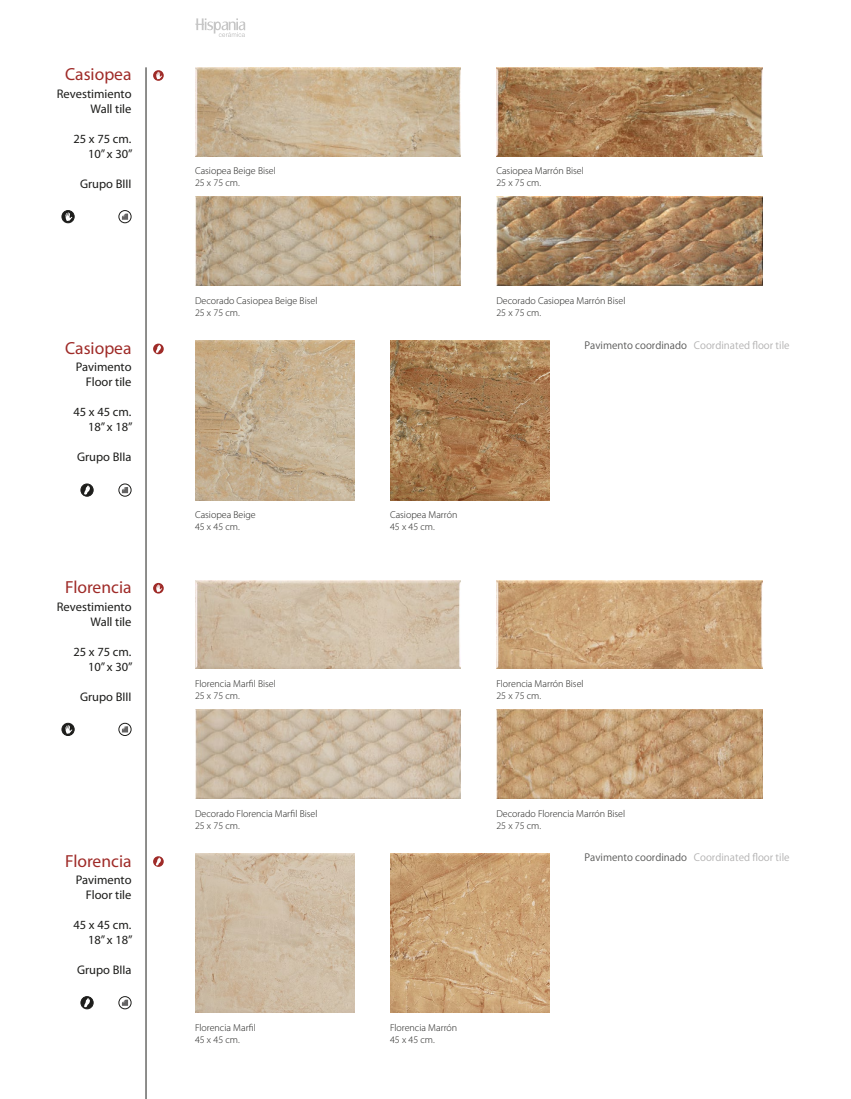
<style>
.page{position:relative;width:851px;height:1099px;background:#fff}
.page>*{position:absolute;margin:0;border:0;box-sizing:border-box;transform-origin:0 0}
.t1{font:17.5px "Myriad Pro";color:#9f2b28}
.t2{font:12.5px/15px "Myriad Pro";color:#1d1d1b;text-align:right}
.t3{font:300 10px/12px "Myriad Pro";color:#1d1d1b}
.t4{font:10px "Koz Go Pr 6 N";color:#b3b2b2}
.s1{color:#575756}
</style>
<div class="page">
<svg style="left:195px;top:18px;width:50px;height:19px"></svg>
<img style="left:195px;top:67px;width:266px;height:89px">
<img style="left:195px;top:341px;width:159px;height:159px">
<img style="left:195px;top:197px;width:266px;height:88px">
<img style="left:195px;top:580px;width:266px;height:88px">
<img style="left:195px;top:853px;width:159px;height:159px">
<img style="left:195px;top:709px;width:266px;height:89px">
<img style="left:496px;top:67px;width:266px;height:89px">
<img style="left:390px;top:341px;width:159px;height:159px">
<img style="left:496px;top:197px;width:266px;height:88px">
<img style="left:496px;top:580px;width:266px;height:88px">
<img style="left:390px;top:853px;width:159px;height:159px">
<img style="left:496px;top:709px;width:266px;height:89px">
<hr style="left:146px;top:67px;width:1px;height:1031px;background:#1d1d1b">
<svg style="left:153px;top:70px;width:11px;height:11px"></svg>
<svg style="left:156px;top:72px;width:6px;height:7px"></svg>
<div style="left:62px;top:210px;width:12px;height:13px;background:#1d1d1b;border-radius:50%"></div>
<div style="left:61px;top:210px;width:14px;height:13px;border:1px solid #1d1d1b;border-radius:50%"></div>
<svg style="left:65px;top:212px;width:7px;height:9px"></svg>
<svg style="left:119px;top:210px;width:12px;height:13px"></svg>
<div style="left:118px;top:210px;width:13px;height:13px;border:1px solid #1d1d1b;border-radius:50%"></div>
<svg style="left:122px;top:213px;width:6px;height:7px"></svg>
<div style="left:153px;top:583px;width:11px;height:10px;background:#9f2b28;border-radius:50%"></div>
<svg style="left:156px;top:584px;width:6px;height:8px"></svg>
<svg style="left:62px;top:723px;width:12px;height:12px"></svg>
<div style="left:61px;top:722px;width:14px;height:14px;border:1px solid #1d1d1b;border-radius:50%"></div>
<svg style="left:65px;top:725px;width:7px;height:8px"></svg>
<svg style="left:119px;top:723px;width:12px;height:12px"></svg>
<div style="left:118px;top:722px;width:13px;height:14px;border:1px solid #1d1d1b;border-radius:50%"></div>
<svg style="left:122px;top:726px;width:6px;height:6px"></svg>
<svg style="left:153px;top:343px;width:11px;height:11px"></svg>
<svg style="left:156px;top:345px;width:5px;height:8px"></svg>
<div style="left:81px;top:484px;width:12px;height:12px;background:#1d1d1b;border-radius:50%"></div>
<div style="left:80px;top:483px;width:14px;height:13px;border:1px solid #1d1d1b;border-radius:50%"></div>
<svg style="left:84px;top:485px;width:6px;height:10px"></svg>
<svg style="left:119px;top:484px;width:12px;height:12px"></svg>
<div style="left:118px;top:483px;width:13px;height:13px;border:1px solid #1d1d1b;border-radius:50%"></div>
<svg style="left:122px;top:487px;width:6px;height:6px"></svg>
<svg style="left:153px;top:856px;width:11px;height:10px"></svg>
<svg style="left:156px;top:857px;width:5px;height:9px"></svg>
<div style="left:81px;top:996px;width:12px;height:12px;background:#1d1d1b;border-radius:50%"></div>
<div style="left:80px;top:996px;width:14px;height:13px;border:1px solid #1d1d1b;border-radius:50%"></div>
<svg style="left:84px;top:998px;width:6px;height:9px"></svg>
<svg style="left:119px;top:996px;width:12px;height:12px"></svg>
<div style="left:118px;top:996px;width:13px;height:13px;border:1px solid #1d1d1b;border-radius:50%"></div>
<svg style="left:122px;top:999px;width:6px;height:6px"></svg>
<h1 class="t1" style="left:65px;top:64px;width:68px">Casiopea</h1>
<p class="t2" style="left:57px;top:86px;width:76px">Revestimiento<br>Wall tile</p>
<p class="t2" style="left:73px;top:131px;width:61px">25 x 75 cm.<br>10” x 30”</p>
<p class="t2" style="left:80px;top:176px;width:53px">Grupo BIII</p>
<h1 class="t1" style="left:65px;top:337px;width:68px">Casiopea</h1>
<p class="t2" style="left:76px;top:359px;width:57px">Pavimento<br>Floor tile</p>
<p class="t2" style="left:73px;top:404px;width:61px">45 x 45 cm.<br>18” x 18”</p>
<p class="t2" style="left:77px;top:449px;width:56px">Grupo BIIa</p>
<h1 class="t1" style="left:65px;top:576px;width:68px">Florencia</h1>
<p class="t2" style="left:57px;top:599px;width:76px">Revestimiento<br>Wall tile</p>
<p class="t2" style="left:73px;top:644px;width:61px">25 x 75 cm.<br>10” x 30”</p>
<p class="t2" style="left:80px;top:689px;width:53px">Grupo BIII</p>
<h1 class="t1" style="left:65px;top:849px;width:68px">Florencia</h1>
<p class="t2" style="left:76px;top:872px;width:57px">Pavimento<br>Floor tile</p>
<p class="t2" style="left:73px;top:917px;width:61px">45 x 45 cm.<br>18” x 18”</p>
<p class="t2" style="left:77px;top:962px;width:56px">Grupo BIIa</p>
<p class="t3" style="left:195px;top:165px;width:82px">Casiopea Beige Bisel<br>25 x 75 cm.</p>
<p class="t3" style="left:195px;top:294px;width:124px">Decorado Casiopea Beige Bisel<br>25 x 75 cm.</p>
<p class="t3" style="left:195px;top:509px;width:62px">Casiopea Beige<br>45 x 45 cm.</p>
<p class="t3" style="left:195px;top:677px;width:82px">Florencia Marfil Bisel<br>25 x 75 cm.</p>
<p class="t3" style="left:195px;top:807px;width:124px">Decorado Florencia Marfil Bisel<br>25 x 75 cm.</p>
<p class="t3" style="left:195px;top:1021px;width:62px">Florencia Marfil<br>45 x 45 cm.</p>
<p class="t3" style="left:496px;top:165px;width:89px">Casiopea Marrón Bisel<br>25 x 75 cm.</p>
<p class="t3" style="left:496px;top:294px;width:131px">Decorado Casiopea Marrón Bisel<br>25 x 75 cm.</p>
<p class="t4" style="left:584px;top:339px;width:206px"><span class="s1">Pavimento coordinado</span> Coordinated floor tile</p>
<p class="t3" style="left:390px;top:509px;width:69px">Casiopea Marrón<br>45 x 45 cm.</p>
<p class="t3" style="left:496px;top:677px;width:89px">Florencia Marrón Bisel<br>25 x 75 cm.</p>
<p class="t3" style="left:496px;top:807px;width:130px">Decorado Florencia Marrón Bisel<br>25 x 75 cm.</p>
<p class="t4" style="left:584px;top:852px;width:206px"><span class="s1">Pavimento coordinado</span> Coordinated floor tile</p>
<p class="t3" style="left:390px;top:1021px;width:69px">Florencia Marrón<br>45 x 45 cm.</p>
</div>
